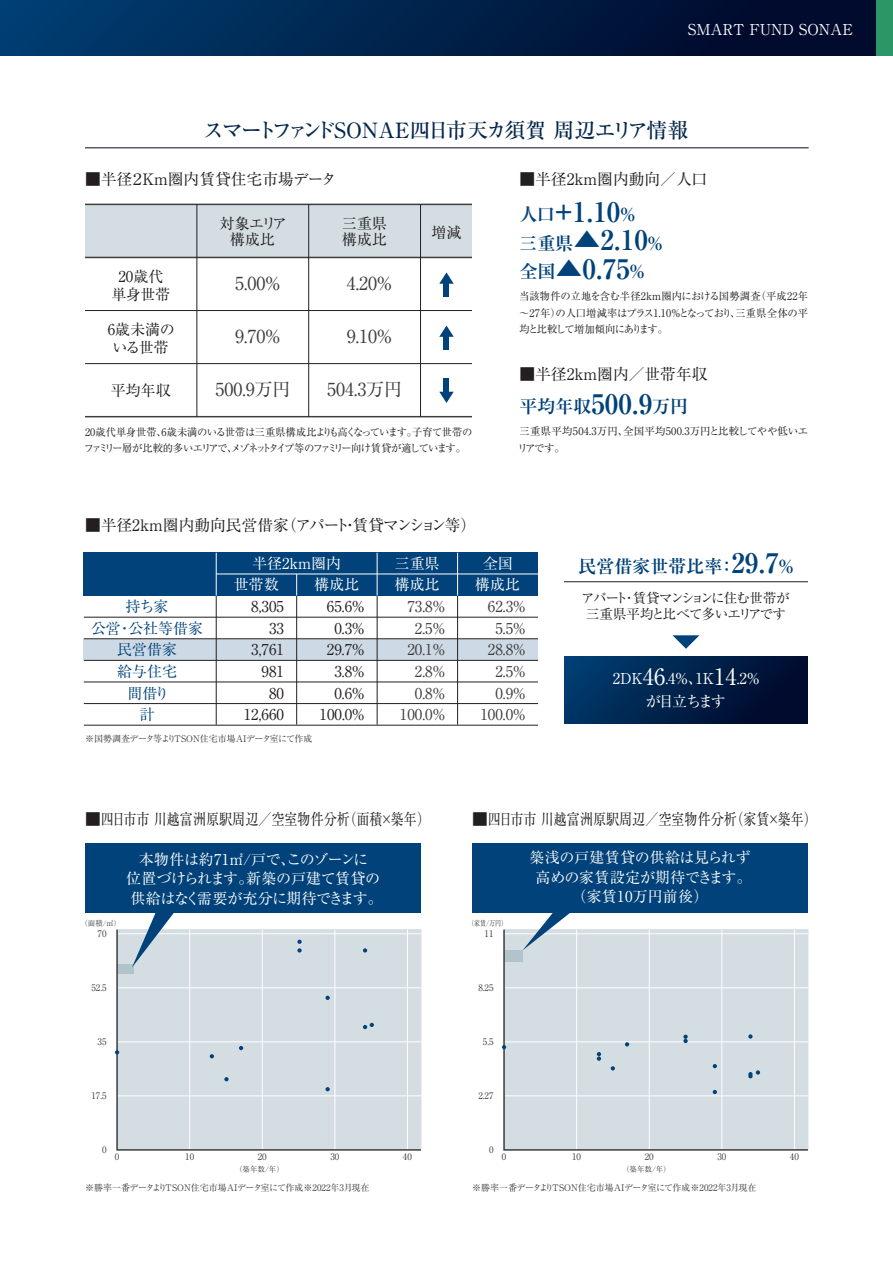
<style>
.page{position:relative;width:893px;height:1263px;background:#fff}
.page>*{position:absolute;margin:0;border:0;box-sizing:border-box;transform-origin:0 0}
.t1{font:700 27px/28.5px "Ryumin Pr 6";color:#004279}
.t2{font:500 21px "Ryumin Pr 6";letter-spacing:-.095em;color:#04264b}
.t3{font:18px "Ryumin Pr 6";color:#3e3e3f}
.t4{font:700 18px "Ryumin Pr 6";color:#004279}
.t5{font:15.75px "Ryumin Pr 6";color:#231f20}
.t6{font:15px/21.6px "Ryumin Pr 6";color:#231f20;text-align:center}
.t7{font:15px/19.5px "Ryumin Pr 6";color:#fff;text-align:center}
.t8{font:15px/21.8px "Ryumin Pr 6";color:#3e3e3f;text-align:right}
.t9{font:15px/19.5px "Ryumin Pr 6";letter-spacing:-.025em;color:#fff;text-align:center}
.t10{font:15px/21.6px "Ryumin Pr 6";color:#004279;text-align:center}
.t11{font:15px/23.1px "Ryumin Pr 6";letter-spacing:-.095em;color:#fff;text-align:center}
.t12{font:13.5px/16.5px "Ryumin Pr 6";letter-spacing:-.06em;color:#231f20;text-align:center}
.t13{font:10.5px/16.5px "Ryumin Pr 6";letter-spacing:-.045em;color:#231f20}
.t14{font:10.5px/16.5px "Ryumin Pr 6";letter-spacing:.02em;color:#231f20}
.t15{font:9px "Ryumin Pr 6";color:#3e3e3f}
.t16{font:9px "Ryumin Pr 6";letter-spacing:-.045em;color:#3e3e3f}
.t17{font:7.5px "Ryumin Pr 6";color:#3e3e3f}
.t18{font:7.5px "Ryumin Pr 6";color:#3e3e3f;scale:.8 1}
.s1{font-size:18px}
.s2{font-size:27px}
.s3{font-size:22.5px}
</style>
<div class="page">
<svg style="left:503px;top:929px;width:306px;height:222px;background:#d2dce0"></svg>
<svg style="left:502px;top:1045px;width:4px;height:4px"></svg>
<svg style="left:597px;top:1052px;width:4px;height:9px"></svg>
<svg style="left:611px;top:1066px;width:4px;height:4px"></svg>
<svg style="left:713px;top:1064px;width:4px;height:4px"></svg>
<svg style="left:713px;top:1090px;width:4px;height:4px"></svg>
<svg style="left:748px;top:1034px;width:5px;height:4px"></svg>
<svg style="left:748px;top:1070px;width:12px;height:8px"></svg>
<svg style="left:625px;top:1042px;width:4px;height:4px"></svg>
<svg style="left:683px;top:1034px;width:5px;height:9px"></svg>
<div style="left:116px;top:929px;width:306px;height:222px;background:#d3dde2"></div>
<svg style="left:115px;top:1050px;width:4px;height:4px"></svg>
<svg style="left:210px;top:1054px;width:4px;height:4px"></svg>
<svg style="left:224px;top:1077px;width:5px;height:4px"></svg>
<svg style="left:239px;top:1046px;width:4px;height:4px"></svg>
<svg style="left:297px;top:940px;width:5px;height:12px"></svg>
<svg style="left:325px;top:1087px;width:5px;height:4px"></svg>
<svg style="left:325px;top:996px;width:5px;height:4px"></svg>
<svg style="left:363px;top:948px;width:4px;height:4px"></svg>
<svg style="left:363px;top:1023px;width:11px;height:6px"></svg>
<div style="left:85px;top:204px;width:387px;height:53px;background:#d3dde2"></div>
<hr style="left:85px;top:416px;width:387px;height:1px;background:#3e3e3f">
<hr style="left:85px;top:204px;width:387px;height:1px;background:#3e3e3f">
<hr style="left:85px;top:257px;width:387px;height:1px;background:#3e3e3f">
<hr style="left:85px;top:310px;width:387px;height:1px;background:#231f20">
<hr style="left:85px;top:363px;width:387px;height:1px;background:#231f20">
<hr style="left:420px;top:204px;width:1px;height:213px;background:#231f20">
<hr style="left:308px;top:204px;width:1px;height:213px;background:#231f20">
<hr style="left:197px;top:204px;width:1px;height:213px;background:#231f20">
<svg style="left:439px;top:272px;width:15px;height:12px"></svg>
<div style="left:444px;top:281px;width:5px;height:16px;background:#004279"></div>
<svg style="left:439px;top:325px;width:15px;height:12px"></svg>
<div style="left:444px;top:334px;width:5px;height:16px;background:#004279"></div>
<svg style="left:439px;top:392px;width:15px;height:11px"></svg>
<div style="left:444px;top:379px;width:5px;height:16px;background:#004279"></div>
<div style="left:0;top:0;width:893px;height:55px;background:linear-gradient(to right,#003e71,#000423)"></div>
<div style="left:876px;top:0;width:17px;height:55px;background:#2b9769"></div>
<hr style="left:85px;top:148px;width:724px;height:1px;background:#000b2e">
<svg style="left:132px;top:912px;width:48px;height:55px"></svg>
<svg style="left:522px;top:912px;width:59px;height:38px"></svg>
<div style="left:85px;top:843px;width:336px;height:69px;background:#004279"></div>
<div style="left:84px;top:552px;width:454px;height:44px;background:#004279"></div>
<div style="left:564px;top:657px;width:244px;height:66px;background:linear-gradient(to right,#003b6c,#000728)"></div>
<svg style="left:672px;top:635px;width:27px;height:14px"></svg>
<div style="left:84px;top:639px;width:454px;height:21px;background:#cdd9e4"></div>
<hr style="left:216px;top:574px;width:322px;height:1px;background:#fff">
<hr style="left:84px;top:617px;width:454px;height:1px;background:#231f20">
<hr style="left:84px;top:638px;width:454px;height:1px;background:#231f20">
<hr style="left:84px;top:660px;width:454px;height:1px;background:#231f20">
<hr style="left:84px;top:682px;width:454px;height:1px;background:#231f20">
<hr style="left:84px;top:703px;width:454px;height:1px;background:#231f20">
<hr style="left:84px;top:725px;width:454px;height:1px;background:#231f20">
<hr style="left:216px;top:596px;width:1px;height:129px;background:#231f20">
<hr style="left:296px;top:596px;width:1px;height:129px;background:#231f20">
<hr style="left:377px;top:596px;width:1px;height:129px;background:#231f20">
<hr style="left:457px;top:596px;width:1px;height:129px;background:#231f20">
<hr style="left:216px;top:553px;width:1px;height:43px;background:#fff">
<svg style="left:296px;top:574px;width:1px;height:22px"></svg>
<hr style="left:377px;top:553px;width:1px;height:43px;background:#fff">
<hr style="left:457px;top:553px;width:1px;height:43px;background:#fff">
<hr style="left:564px;top:581px;width:244px;height:1px;background:#231f20">
<div style="left:472px;top:843px;width:336px;height:69px;background:#004279"></div>
<h3 class="t7" style="left:688px;top:19px;width:166px">SMART FUND SONAE</h3>
<h2 class="t2" style="left:203px;top:113px;width:487px">スマートファンドSONAE四日市天カ須賀 周辺エリア情報</h2>
<h3 class="t5" style="left:85px;top:167px;width:253px">■半径２Ｋｍ圏内賃貸住宅市場データ</h3>
<h3 class="t6" style="left:220px;top:214px;width:69px;line-height:16.5px">対象エリア構成比</h3>
<h3 class="t6" style="left:342px;top:214px;width:46px;line-height:16.5px;text-align:left">三重県構成比</h3>
<h3 class="t6" style="left:431px;top:221px;width:31px">増減</h3>
<h3 class="t3" style="left:235px;top:269px;width:46px">5.00%</h3>
<h3 class="t3" style="left:235px;top:322px;width:46px">9.70%</h3>
<h3 class="t3" style="left:215px;top:375px;width:77px">500.9万円</h3>
<h3 class="t6" style="left:111px;top:266px;width:61px;line-height:18px">20歳代単身世帯</h3>
<h3 class="t6" style="left:108px;top:319px;width:68px;line-height:18px">6歳未満のいる世帯</h3>
<h3 class="t6" style="left:111px;top:379px;width:61px">平均年収</h3>
<h3 class="t3" style="left:347px;top:269px;width:46px">4.20%</h3>
<h3 class="t3" style="left:347px;top:322px;width:46px">9.10%</h3>
<h3 class="t3" style="left:327px;top:375px;width:77px">504.3万円</h3>
<p class="t13" style="left:84px;top:423px;width:390px">20歳代単身世帯、6歳未満のいる世帯は三重県構成比よりも高くなっています。子育て世帯のファミリー層が比較的多いエリアで、メゾネットタイプ等のファミリー向け賃貸が適しています。</p>
<h3 class="t5" style="left:85px;top:513px;width:393px">■半径2km圏内動向民営借家（アパート・賃貸マンション等）</h3>
<h3 class="t5" style="left:519px;top:167px;width:189px">■半径2km圏内動向／人口</h3>
<h1 class="t1" style="left:519px;top:196px;width:146px"><span class="s1">人口</span>+1.10<span class="s1">％<br>三重県</span>▲2.10<span class="s1">％全国</span>▲0.75<span class="s1">％</span></h1>
<p class="t13" style="left:519px;top:287px;width:290px;text-align:justify">当該物件の立地を含む半径2km圏内における国勢調査（平成22年～27年）の人口増減率はプラス1.10%となっており、三重県全体の平均と比較して増加傾向にあります。</p>
<h3 class="t5" style="left:519px;top:361px;width:190px">■半径2km圏内／世帯年収</h3>
<h3 class="t4" style="left:519px;top:392px;width:170px">平均年収<span class="s2">500.9</span>万円</h3>
<p class="t14" style="left:518px;top:423px;width:292px">三重県平均504.3万円、全国平均500.3万円と比較してやや低いエリアです。</p>
<h3 class="t10" style="left:91px;top:595px;width:114px">持ち家<br>公営・公社等借家民営借家<br>給与住宅<br>間借り<br>計</h3>
<h3 class="t7" style="left:252px;top:552px;width:91px">半径2km圏内</h3>
<h3 class="t7" style="left:395px;top:552px;width:46px">三重県</h3>
<h3 class="t7" style="left:483px;top:552px;width:31px">全国</h3>
<h3 class="t6" style="left:244px;top:595px;width:42px;text-align:right">8,305<br>33<br>3,761<br>981<br>80<br>12,660</h3>
<h3 class="t6" style="left:319px;top:595px;width:48px;text-align:right">65.6%<br>0.3%<br>29.7%<br>3.8%<br>0.6%<br>100.0％</h3>
<h3 class="t8" style="left:400px;top:595px;width:48px">73.8%<br>2.5%<br>20.1%<br>2.8%<br>0.8%<br>100.0％</h3>
<h3 class="t8" style="left:480px;top:595px;width:48px">62.3％<br>5.5％<br>28.8％<br>2.5％<br>0.9％<br>100.0％</h3>
<h3 class="t7" style="left:234px;top:574px;width:46px">世帯数</h3>
<h3 class="t7" style="left:314px;top:574px;width:46px">構成比</h3>
<h3 class="t7" style="left:395px;top:574px;width:46px">構成比</h3>
<h3 class="t7" style="left:475px;top:574px;width:46px">構成比</h3>
<p class="t16" style="left:85px;top:732px;width:229px">※国勢調査データ等よりTSON住宅市場AIデータ室にて作成</p>
<h3 class="t4" style="left:578px;top:552px;width:218px">民営借家世帯比率：<span class="s2">29.7</span>％</h3>
<p class="t12" style="left:581px;top:589px;width:210px">アパート・賃貸マンションに住む世帯が三重県平均と比べて多いエリアです</p>
<h3 class="t11" style="left:613px;top:666px;width:150px">2DK<span class="s3">46</span>.4％、1K<span class="s3">14</span>.2％が目立ちます</h3>
<h3 class="t5" style="left:85px;top:807px;width:346px">■四日市市 川越富洲原駅周辺／空室物件分析（面積×築年）</h3>
<h3 class="t5" style="left:472px;top:807px;width:346px">■四日市市 川越富洲原駅周辺／空室物件分析（家賃×築年）</h3>
<h3 class="t9" style="left:126px;top:849px;width:258px">本物件は約71㎡/戸で、このゾーンに<br>位置づけられます。新築の戸建て賃貸の供給はなく需要が充分に期待できます。</h3>
<h3 class="t7" style="left:529px;top:847px;width:224px">築浅の戸建賃貸の供給は見られず高めの家賃設定が期待できます。（家賃10万円前後）</h3>
<p class="t17" style="left:80px;top:918px;width:42px">（面積/㎡）</p>
<p class="t18" style="left:468px;top:918px;width:50px">（家賃/万円）</p>
<p class="t15" style="left:98px;top:926px;width:10px">70</p>
<p class="t15" style="left:485px;top:926px;width:10px">11</p>
<p class="t15" style="left:91px;top:980px;width:17px">52.5</p>
<p class="t15" style="left:478px;top:980px;width:17px">8.25</p>
<p class="t15" style="left:98px;top:1034px;width:10px">35</p>
<p class="t15" style="left:483px;top:1034px;width:12px">5.5</p>
<p class="t15" style="left:91px;top:1088px;width:17px">17.5</p>
<p class="t15" style="left:478px;top:1088px;width:17px">2.27</p>
<p class="t15" style="left:102px;top:1142px;width:6px">0</p>
<p class="t15" style="left:115px;top:1149px;width:6px">0</p>
<p class="t15" style="left:185px;top:1149px;width:10px">10</p>
<p class="t15" style="left:258px;top:1149px;width:10px">20</p>
<p class="t15" style="left:330px;top:1149px;width:10px">30</p>
<p class="t15" style="left:403px;top:1149px;width:10px">40</p>
<p class="t15" style="left:489px;top:1142px;width:6px">0</p>
<p class="t15" style="left:502px;top:1149px;width:6px">0</p>
<p class="t15" style="left:572px;top:1149px;width:10px">10</p>
<p class="t15" style="left:645px;top:1149px;width:10px">20</p>
<p class="t15" style="left:717px;top:1149px;width:10px">30</p>
<p class="t15" style="left:790px;top:1149px;width:10px">40</p>
<p class="t17" style="left:235px;top:1163px;width:50px">（築年数/年）</p>
<p class="t17" style="left:622px;top:1163px;width:50px">（築年数/年）</p>
<p class="t15" style="left:85px;top:1180px;width:286px">※勝率一番データよりTSON住宅市場AIデータ室にて作成※2022年3月現在</p>
<p class="t15" style="left:472px;top:1180px;width:286px">※勝率一番データよりTSON住宅市場AIデータ室にて作成※2022年3月現在</p>
</div>
